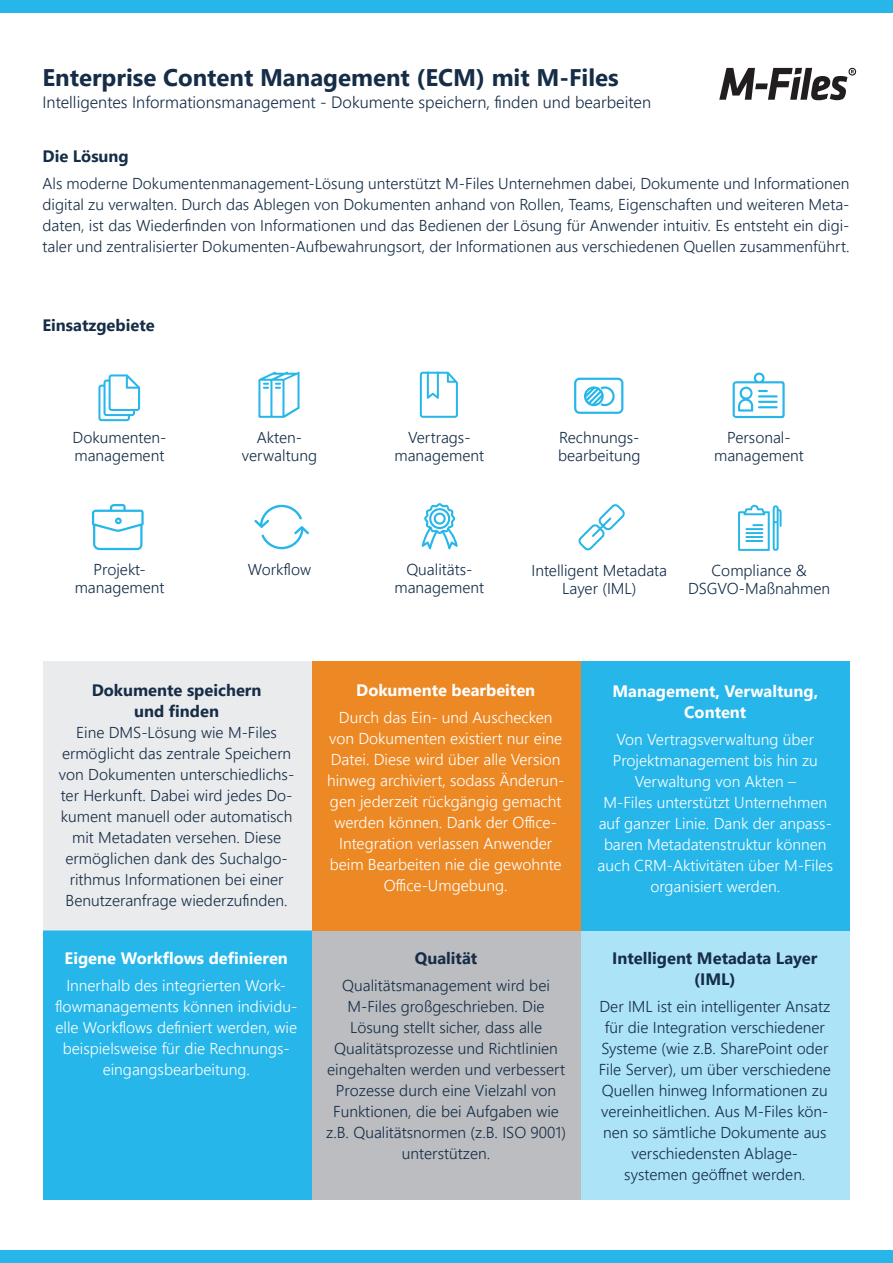
<style>
.page{position:relative;width:893px;height:1263px;background:#fff}
.page>*{position:absolute;margin:0;border:0;box-sizing:border-box;transform-origin:0 0}
.t1{font:700 24px "Segoe UI";color:#152d47}
.t2{font:700 16.5px/21px "Segoe UI";color:#152d47;text-align:center}
.t3{font:300 16.5px "Segoe UI";color:#152d47}
.t4{font:700 16.5px "Segoe UI";color:#fff}
.t5{font:300 15.75px/21px "Segoe UI";color:#152d47;text-align:center}
.t6{font:300 15.75px/21px "Segoe UI";color:#fff;text-align:center}
</style>
<div class="page">
<div style="left:580px;top:931px;width:269px;height:269px;background:#ade3f7"></div>
<div style="left:580px;top:662px;width:269px;height:269px;background:#26b6ea"></div>
<div style="left:43px;top:931px;width:268px;height:269px;background:#26b6ea"></div>
<div style="left:311px;top:931px;width:269px;height:269px;background:#bcbdc0"></div>
<div style="left:311px;top:662px;width:269px;height:269px;background:#ec8925"></div>
<div style="left:43px;top:662px;width:268px;height:269px;background:#eaebec"></div>
<div style="left:0;top:0;width:893px;height:13px;background:#26b6ea"></div>
<svg style="left:719px;top:68px;width:137px;height:32px"></svg>
<svg style="left:574px;top:378px;width:49px;height:36px"></svg>
<svg style="left:733px;top:373px;width:52px;height:45px"></svg>
<hr style="left:758px;top:395px;width:20px;height:2px;background:#26b6ea">
<hr style="left:758px;top:401px;width:20px;height:2px;background:#26b6ea">
<hr style="left:758px;top:406px;width:20px;height:2px;background:#26b6ea">
<svg style="left:738px;top:505px;width:44px;height:46px"></svg>
<svg style="left:92px;top:504px;width:52px;height:46px"></svg>
<svg style="left:258px;top:372px;width:42px;height:46px"></svg>
<svg style="left:578px;top:504px;width:47px;height:46px"></svg>
<svg style="left:254px;top:505px;width:55px;height:44px"></svg>
<svg style="left:422px;top:503px;width:36px;height:46px"></svg>
<svg style="left:98px;top:374px;width:42px;height:47px"></svg>
<svg style="left:420px;top:372px;width:38px;height:46px"></svg>
<div style="left:0;top:1250px;width:893px;height:13px;background:#26b6ea"></div>
<p class="t1" style="left:43px;top:58px;width:578px">Enterprise Content Management (ECM) mit M-Files</p>
<p class="t3" style="left:43px;top:89px;width:610px">Intelligentes Informationsmanagement - Dokumente speichern, finden und bearbeiten</p>
<p class="t2" style="left:43px;top:146px;width:88px">Die Lösung</p>
<p class="t5" style="left:43px;top:173px;width:808px;text-align:justify">Als moderne Dokumentenmanagement-Lösung unterstützt M-Files Unternehmen dabei, Dokumente und Informationen digital zu verwalten. Durch das Ablegen von Dokumenten anhand von Rollen, Teams, Eigenschaften und weiteren Meta&shy;daten, ist das Wiederfinden von Informationen und das Bedienen der Lösung für Anwender intuitiv. Es entsteht ein digi&shy;taler und zentralisierter Dokumenten-Aufbewahrungsort, der Informationen aus verschiedenen Quellen zusammenführt.</p>
<p class="t2" style="left:43px;top:314px;width:114px">Einsatzgebiete</p>
<p class="t5" style="left:73px;top:428px;width:95px;line-height:18px;text-align:left">Dokumenten&shy;management</p>
<p class="t5" style="left:727px;top:426px;width:65px">Personal-</p>
<p class="t5" style="left:257px;top:426px;width:47px">Akten-</p>
<p class="t5" style="left:242px;top:444px;width:77px">verwaltung</p>
<p class="t5" style="left:558px;top:428px;width:84px;line-height:18px;text-align:left">Rechnungs&shy;bearbeitung</p>
<p class="t5" style="left:408px;top:426px;width:64px">Vertrags-</p>
<p class="t5" style="left:394px;top:444px;width:91px">management</p>
<p class="t5" style="left:714px;top:444px;width:91px">management</p>
<p class="t5" style="left:94px;top:559px;width:54px">Projekt-</p>
<p class="t5" style="left:75px;top:577px;width:91px">management</p>
<p class="t5" style="left:248px;top:559px;width:65px">Workflow</p>
<p class="t5" style="left:406px;top:559px;width:68px">Qualitäts-</p>
<p class="t5" style="left:394px;top:577px;width:91px">management</p>
<p class="t5" style="left:531px;top:559px;width:137px">Intelligent Metadata</p>
<p class="t5" style="left:562px;top:577px;width:76px">Layer (IML)</p>
<p class="t5" style="left:688px;top:561px;width:144px;line-height:18px">Compliance &amp;<br>DSGVO-Maßnahmen</p>
<p class="t2" style="left:92px;top:679px;width:171px">Dokumente speichern und finden</p>
<p class="t5" style="left:59px;top:721px;width:237px">Eine DMS-Lösung wie M-Files ermöglicht das zentrale Speichern von Dokumenten unterschiedlichs&shy;ter Herkunft. Dabei wird jedes Do&shy;kument manuell oder automatisch mit Metadaten versehen. Diese ermöglichen dank des Suchalgo&shy;rithmus Informationen bei einer Benutzeranfrage wiederzufinden.</p>
<p class="t4" style="left:65px;top:945px;width:225px">Eigene Workflows definieren</p>
<p class="t6" style="left:55px;top:975px;width:244px">Innerhalb des integrierten Work&shy;flowmanagements können individu&shy;elle Workflows definiert werden, wie beispielsweise für die Rechnungs&shy;eingangsbearbeitung.</p>
<p class="t4" style="left:356px;top:677px;width:181px">Dokumente bearbeiten</p>
<p class="t6" style="left:327px;top:707px;width:239px">Durch das Ein- und Auschecken von Dokumenten existiert nur eine<br>Datei. Diese wird über alle Version hinweg archiviert, sodass Änderun&shy;gen jederzeit rückgängig gemacht werden können. Dank der Office-<br>Integration verlassen Anwender beim Bearbeiten nie die gewohnte<br>Office-Umgebung.</p>
<p class="t2" style="left:415px;top:948px;width:64px">Qualität</p>
<p class="t5" style="left:326px;top:974px;width:241px">Qualitätsmanagement wird bei<br>M-Files großgeschrieben. Die<br>Lösung stellt sicher, dass alle<br>Qualitätsprozesse und Richtlinien eingehalten werden und verbessert<br>Prozesse durch eine Vielzahl von<br>Funktionen, die bei Aufgaben wie z.B. Qualitätsnormen (z.B. ISO 9001) unterstützen.</p>
<p class="t4" style="left:612px;top:678px;width:207px">Management, Verwaltung,</p>
<p class="t4" style="left:684px;top:699px;width:64px">Content</p>
<p class="t6" style="left:598px;top:728px;width:237px">Von Vertragsverwaltung über<br>Projektmanagement bis hin zu<br>Verwaltung von Akten –<br>M-Files unterstützt Unternehmen auf ganzer Linie. Dank der anpass&shy;baren Metadatenstruktur können auch CRM-Aktivitäten über M-Files organisiert werden.</p>
<p class="t2" style="left:612px;top:948px;width:207px">Intelligent Metadata Layer (IML)</p>
<p class="t5" style="left:599px;top:996px;width:234px">Der IML ist ein intelligenter Ansatz für die Integration verschiedener<br>Systeme (wie z.B. SharePoint oder<br>File Server), um über verschiedene<br>Quellen hinweg Informationen zu vereinheitlichen. Aus M-Files kön&shy;nen so sämtliche Dokumente aus verschiedensten Ablage&shy;systemen geöffnet werden.</p>
</div>
